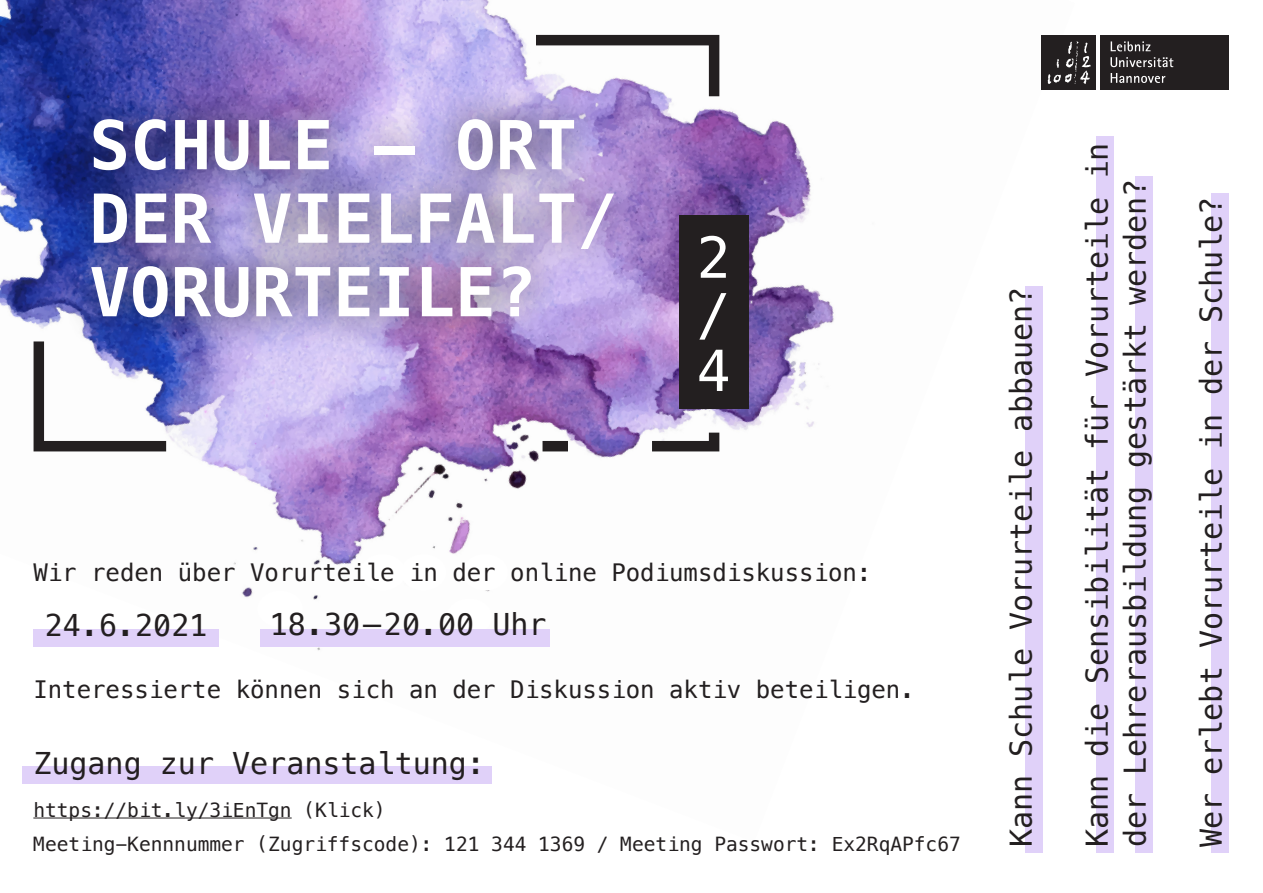
<style>
.page{position:relative;width:1263px;height:893px;background:#fff}
.page>*{position:absolute;margin:0;border:0;box-sizing:border-box;transform-origin:0 0}
.t1{font:700 67.5px/73.5px "Menlo";color:#fff}
.t2{font:56.55px/56.6px "Menlo";color:#fff;text-align:justify}
.t3{font:30px/38px "Menlo";color:#231f20}
.t4{font:24px "Menlo";color:#231f20}
.t5{font:19.5px/34.5px "Menlo";color:#231f20}
</style>
<div class="page">
<img style="left:0;top:0;width:1075px;height:842px">
<div style="left:446px;top:598px;width:46px;height:37px;background:#fff;border-radius:50%"></div>
<div style="left:462px;top:554px;width:46px;height:37px;background:#fff;border-radius:50%"></div>
<div style="left:401px;top:554px;width:45px;height:37px;background:#fff;border-radius:50%"></div>
<div style="left:360px;top:554px;width:45px;height:37px;background:#fff;border-radius:50%"></div>
<div style="left:257px;top:591px;width:46px;height:36px;background:#fff;border-radius:50%"></div>
<div style="left:261px;top:629px;width:289px;height:17px;background:#e0d1f9"></div>
<div style="left:23px;top:766px;width:469px;height:17px;background:#e0d1f9"></div>
<hr style="left:33px;top:818px;width:259px;height:1px;background:#231f20">
<div style="left:1101px;top:35px;width:128px;height:54px;background:#231f20"></div>
<div style="left:1041px;top:35px;width:54px;height:54px;background:#231f20"></div>
<svg style="left:1111px;top:41px;width:39px;height:10px"></svg>
<svg style="left:1110px;top:57px;width:63px;height:10px"></svg>
<svg style="left:1111px;top:73px;width:54px;height:10px"></svg>
<svg style="left:1048px;top:41px;width:43px;height:43px"></svg>
<div style="left:679px;top:216px;width:70px;height:193px;background:#231f20"></div>
<div style="left:1025px;top:286px;width:17px;height:567px;background:#e0d1f9"></div>
<div style="left:1135px;top:176px;width:17px;height:677px;background:#e0d1f9"></div>
<div style="left:1211px;top:193px;width:17px;height:660px;background:#e0d1f9"></div>
<div style="left:1097px;top:136px;width:17px;height:717px;background:#e0d1f9"></div>
<div style="left:34px;top:629px;width:185px;height:17px;background:#e0d1f9"></div>
<div style="left:59px;top:85px;width:586px;height:266px;background:#231f20;opacity:.75"></div>
<svg style="left:28px;top:331px;width:149px;height:126px"></svg>
<svg style="left:525px;top:30px;width:200px;height:77px"></svg>
<svg style="left:641px;top:422px;width:84px;height:35px"></svg>
<div style="left:542px;top:441px;width:26px;height:10px;background:#231f20"></div>
<h1 class="t1" style="left:89px;top:110px;width:530px">SCHULE – ORT<br>DER VIELFALT/<br>VORURTEILE?</h1>
<h2 class="t2" style="left:696px;top:231px;width:36px">2 / 4</h2>
<p class="t4" style="left:33px;top:556px;width:839px">Wir reden über Vorurteile in der online Podiumsdiskussion:</p>
<p class="t3" style="left:45px;top:607px;width:164px">24.6.2021</p>
<p class="t3" style="left:270px;top:606px;width:278px">18.30–20.00 Uhr</p>
<p class="t4" style="left:33px;top:673px;width:883px">Interessierte können sich an der Diskussion aktiv beteiligen.</p>
<p class="t3" style="left:33px;top:745px;width:453px">Zugang zur Veranstaltung:</p>
<p class="t5" style="left:33px;top:793px;width:929px">https://bit.ly/3iEnTgn (Klick)<br>Meeting-Kennnummer (Zugriffscode): 121 344 1369 / Meeting Passwort: Ex2RqAPfc67</p>
<p class="t3" style="left:1003px;top:847px;width:562px;rotate:-90deg">Kann Schule Vorurteile abbauen?</p>
<p class="t3" style="left:1079px;top:847px;width:706px;rotate:-90deg">Kann die Sensibilität für Vorurteile in der Lehrerausbildung gestärkt werden?</p>
<p class="t3" style="left:1193px;top:847px;width:652px;rotate:-90deg">Wer erlebt Vorurteile in der Schule?</p>
</div>
